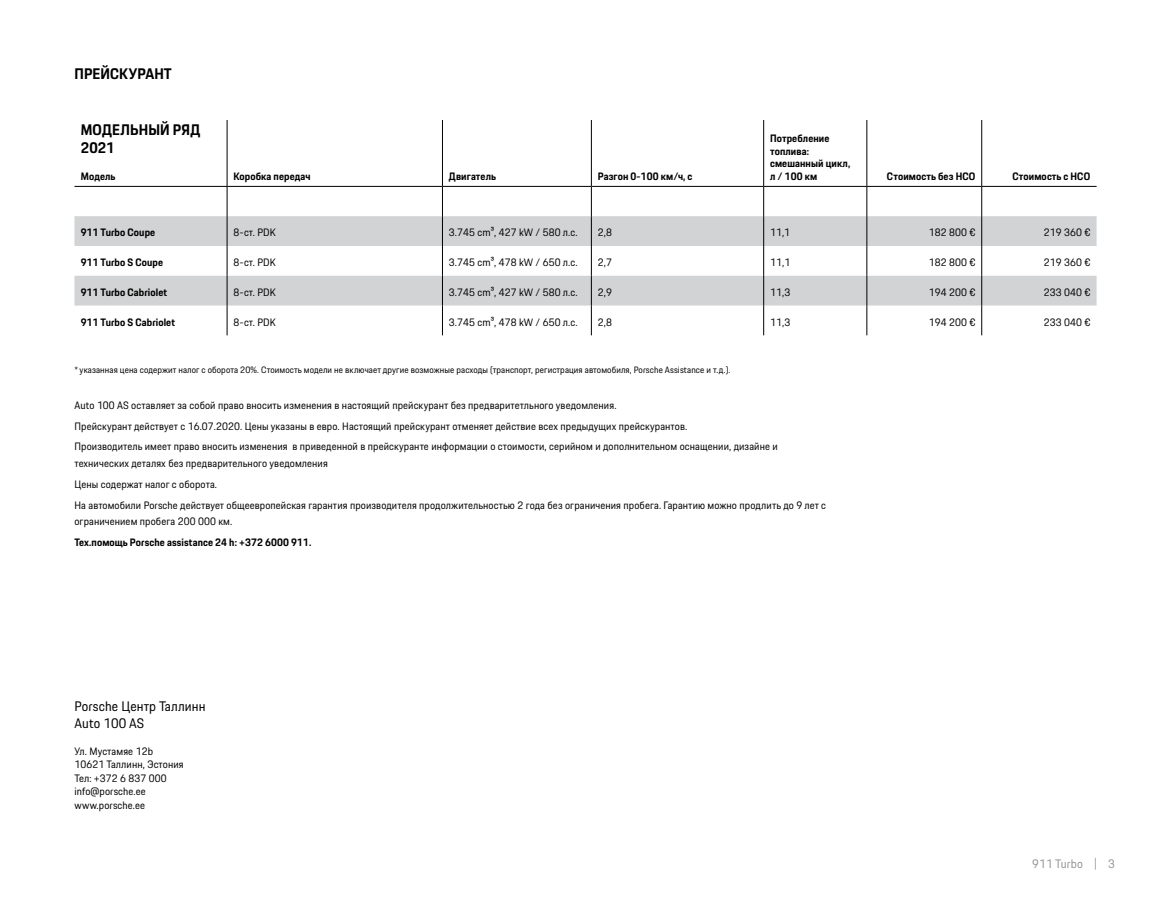
<style>
.page{position:relative;width:1170px;height:915px;background:#fff}
.page>*{position:absolute;margin:0;border:0;box-sizing:border-box;transform-origin:0 0}
.t1{font:700 15px/18px "Porsche Next";letter-spacing:.01em;color:#000}
.t2{font:13.5px/16.5px "Porsche Next";letter-spacing:.01em;color:#000}
.t3{font:12px "Porsche Next";letter-spacing:.01em;color:#939598}
.t4{font:10.5px/20.7px "Porsche Next";letter-spacing:.01em;color:#000}
.t5{font:700 10.5px/12.6px "Porsche Next";letter-spacing:.01em;color:#000}
.t6{font:9px "Porsche Next";letter-spacing:.01em;color:#000}
</style>
<div class="page">
<svg style="left:74px;top:216px;width:1022px;height:89px;fill:#d1d3d4"></svg>
<hr style="left:227px;top:120px;width:1px;height:66px;background:#000">
<hr style="left:442px;top:120px;width:1px;height:66px;background:#000">
<hr style="left:591px;top:120px;width:1px;height:66px;background:#000">
<hr style="left:763px;top:120px;width:1px;height:66px;background:#000">
<hr style="left:866px;top:120px;width:1px;height:66px;background:#000">
<hr style="left:981px;top:120px;width:1px;height:66px;background:#000">
<hr style="left:74px;top:186px;width:153px;height:1px;background:#000">
<hr style="left:227px;top:186px;width:215px;height:1px;background:#000">
<svg style="left:227px;top:187px;width:1px;height:29px"></svg>
<hr style="left:442px;top:186px;width:149px;height:1px;background:#000">
<svg style="left:442px;top:187px;width:1px;height:29px"></svg>
<hr style="left:591px;top:186px;width:172px;height:1px;background:#000">
<svg style="left:591px;top:187px;width:1px;height:29px"></svg>
<hr style="left:763px;top:186px;width:103px;height:1px;background:#000">
<svg style="left:763px;top:187px;width:1px;height:29px"></svg>
<hr style="left:866px;top:186px;width:115px;height:1px;background:#000">
<svg style="left:866px;top:187px;width:1px;height:29px"></svg>
<hr style="left:981px;top:186px;width:115px;height:1px;background:#000">
<svg style="left:981px;top:187px;width:1px;height:29px"></svg>
<hr style="left:227px;top:216px;width:1px;height:30px;background:#000">
<hr style="left:442px;top:216px;width:1px;height:30px;background:#000">
<hr style="left:591px;top:216px;width:1px;height:30px;background:#000">
<hr style="left:763px;top:216px;width:1px;height:30px;background:#000">
<hr style="left:866px;top:216px;width:1px;height:30px;background:#000">
<hr style="left:981px;top:216px;width:1px;height:30px;background:#000">
<hr style="left:227px;top:246px;width:1px;height:30px;background:#000">
<hr style="left:442px;top:246px;width:1px;height:30px;background:#000">
<hr style="left:591px;top:246px;width:1px;height:30px;background:#000">
<hr style="left:763px;top:246px;width:1px;height:30px;background:#000">
<hr style="left:866px;top:246px;width:1px;height:30px;background:#000">
<hr style="left:981px;top:246px;width:1px;height:30px;background:#000">
<svg style="left:227px;top:276px;width:1px;height:29px"></svg>
<svg style="left:442px;top:276px;width:1px;height:29px"></svg>
<svg style="left:591px;top:276px;width:1px;height:29px"></svg>
<svg style="left:763px;top:276px;width:1px;height:29px"></svg>
<svg style="left:866px;top:276px;width:1px;height:29px"></svg>
<svg style="left:981px;top:276px;width:1px;height:29px"></svg>
<hr style="left:227px;top:305px;width:1px;height:30px;background:#000">
<hr style="left:442px;top:305px;width:1px;height:30px;background:#000">
<hr style="left:591px;top:305px;width:1px;height:30px;background:#000">
<hr style="left:763px;top:305px;width:1px;height:30px;background:#000">
<hr style="left:866px;top:305px;width:1px;height:30px;background:#000">
<hr style="left:981px;top:305px;width:1px;height:30px;background:#000">
<h1 class="t1" style="left:74px;top:65px;width:99px">ПРЕЙСКУРАНТ</h1>
<h1 class="t1" style="left:81px;top:121px;width:121px">МОДЕЛЬНЫЙ РЯД<br>2021</h1>
<p class="t5" style="left:81px;top:170px;width:36px">Модель</p>
<p class="t5" style="left:233px;top:170px;width:79px">Коробка передач</p>
<p class="t5" style="left:449px;top:170px;width:49px">Двигатель</p>
<p class="t5" style="left:597px;top:170px;width:96px">Разгон 0-100 км/ч, с</p>
<p class="t5" style="left:770px;top:132px;width:82px">Потребление топлива: cмешанный цикл, л / 100 км</p>
<p class="t5" style="left:886px;top:170px;width:90px">Стоимость без НСО</p>
<p class="t5" style="left:1012px;top:170px;width:79px">Стоимость с НСО</p>
<p class="t5" style="left:81px;top:226px;width:76px">911 Turbo Coupe</p>
<p class="t4" style="left:233px;top:222px;width:44px">8-ст. PDK</p>
<p class="t4" style="left:449px;top:222px;width:130px">3.745 cm³, 427 kW / 580 л.с.</p>
<p class="t4" style="left:597px;top:222px;width:16px">2,8</p>
<p class="t4" style="left:770px;top:222px;width:22px">11,1</p>
<p class="t4" style="left:928px;top:222px;width:48px">182 800 €</p>
<p class="t4" style="left:1043px;top:222px;width:48px">219 360 €</p>
<p class="t5" style="left:81px;top:256px;width:84px">911 Turbo S Coupe</p>
<p class="t4" style="left:233px;top:252px;width:44px">8-ст. PDK</p>
<p class="t4" style="left:449px;top:252px;width:130px">3.745 cm³, 478 kW / 650 л.с.</p>
<p class="t4" style="left:597px;top:252px;width:16px">2,7</p>
<p class="t4" style="left:770px;top:252px;width:22px">11,1</p>
<p class="t4" style="left:928px;top:252px;width:48px">182 800 €</p>
<p class="t4" style="left:1043px;top:252px;width:48px">219 360 €</p>
<p class="t5" style="left:81px;top:286px;width:88px">911 Turbo Cabriolet</p>
<p class="t4" style="left:233px;top:282px;width:44px">8-ст. PDK</p>
<p class="t4" style="left:449px;top:282px;width:130px">3.745 cm³, 427 kW / 580 л.с.</p>
<p class="t4" style="left:597px;top:282px;width:16px">2,9</p>
<p class="t4" style="left:770px;top:282px;width:22px">11,3</p>
<p class="t4" style="left:928px;top:282px;width:48px">194 200 €</p>
<p class="t4" style="left:1043px;top:282px;width:48px">233 040 €</p>
<p class="t5" style="left:81px;top:316px;width:95px">911 Turbo S Cabriolet</p>
<p class="t4" style="left:233px;top:311px;width:44px">8-ст. PDK</p>
<p class="t4" style="left:449px;top:311px;width:130px">3.745 cm³, 478 kW / 650 л.с.</p>
<p class="t4" style="left:597px;top:311px;width:16px">2,8</p>
<p class="t4" style="left:770px;top:311px;width:22px">11,3</p>
<p class="t4" style="left:928px;top:311px;width:48px">194 200 €</p>
<p class="t4" style="left:1043px;top:311px;width:48px">233 040 €</p>
<p class="t6" style="left:74px;top:363px;width:657px">* указанная цена содержит налог с оборота 20%. Стоимость модели не включает другие возможные расходы (транспорт, регистрация автомобиля, Porsche Assistance и т.д.).</p>
<p class="t4" style="left:74px;top:395px;width:704px">Auto 100 AS оставляет за собой право вносить изменения в настоящий прейскурант без предваритетльного уведомления.<br>Прейскурант действует с 16.07.2020. Цены указаны в евро. Настоящий прейскурант отменяет действие всех предыдущих прейскурантов.<br>Производитель имеет право вносить изменения в приведенной в прейскуранте информации о стоимости, серийном и дополнительном оснащении, дизайне и</p>
<p class="t4" style="left:74px;top:453px;width:753px">технических деталях без предварительного уведомления<br>Цены содержат налог с оборота.<br>На автомобили Porsche действует общеевропейская гарантия производителя продолжительностью 2 года без ограничения пробега. Гарантию можно продлить до 9 лет с</p>
<p class="t4" style="left:74px;top:511px;width:159px">ограничением пробега 200 000 км.</p>
<p class="t5" style="left:74px;top:535px;width:238px">Тех.помощь Porsche assistance 24 h: +372 6000 911.</p>
<p class="t2" style="left:74px;top:697px;width:133px">Porsche Центр Таллинн<br>Auto 100 AS</p>
<p class="t4" style="left:74px;top:743px;width:111px;line-height:13.5px">Ул. Мустамяе 12b<br>10621 Таллинн, Эстония<br>Тел: +372 6 837 000 info@porsche.ee www.porsche.ee</p>
<p class="t3" style="left:1032px;top:855px;width:84px">911 Turbo | 3</p>
</div>
